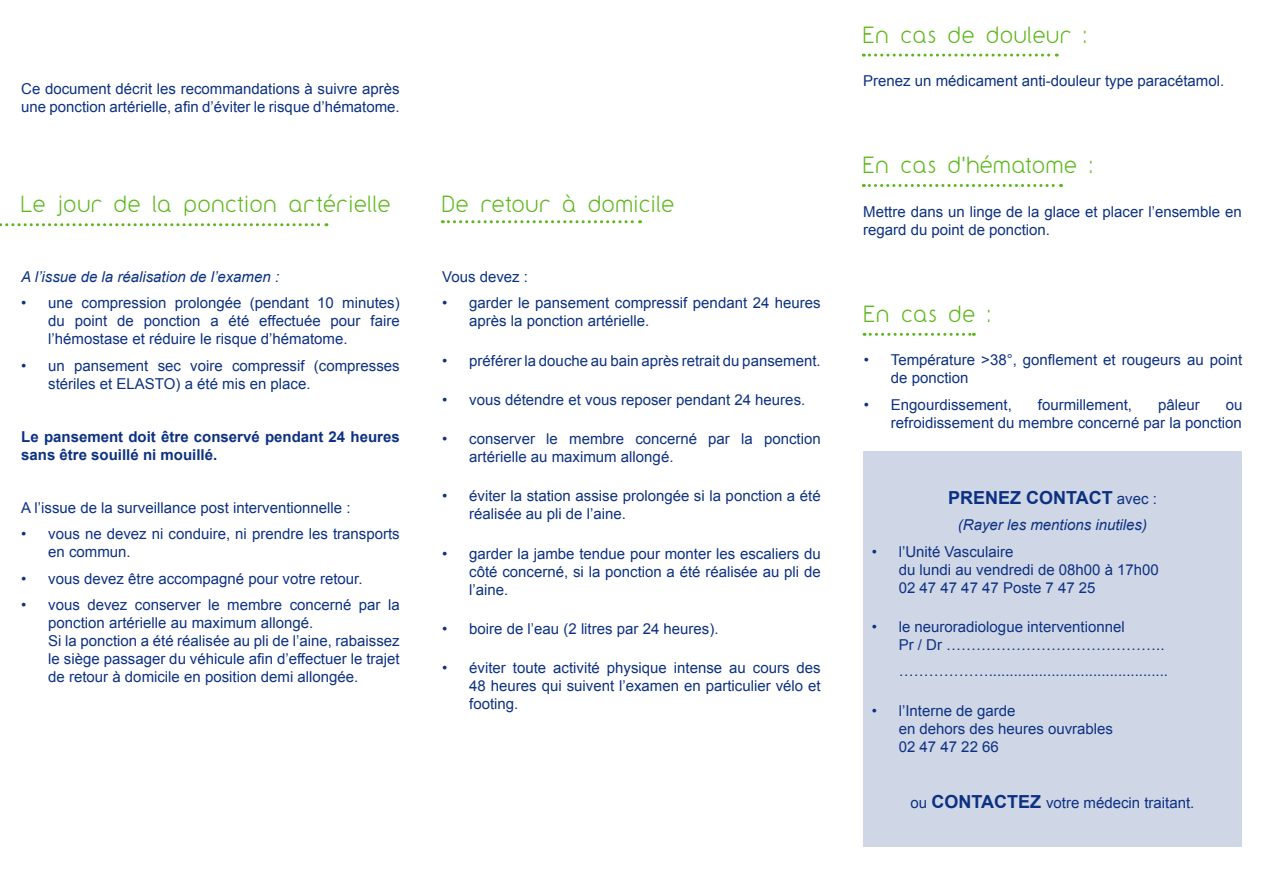
<style>
.page{position:relative;width:1263px;height:893px;background:#fff}
.page>*{position:absolute;margin:0;border:0;box-sizing:border-box;transform-origin:0 0}
.t1{font:19.5px "Y2 K Neophyte";letter-spacing:.08em;color:#5bb718}
.t2{font:700 18px "Arial";color:#0d3182}
.t3{font:15px/18px "Arial";color:#0d3182}
.t4{font:700 15px/18px "Arial";color:#0d3182}
.t5{font:italic 15px "Arial";color:#0d3182}
.s1{font-weight:400;font-size:15px}
.s2{font-weight:700;font-size:18px}
</style>
<div class="page">
<div style="left:863px;top:452px;width:379px;height:395px;background:#cfd6e6"></div>
<svg style="left:0;top:223px;width:327px;height:3px"></svg>
<svg style="left:863px;top:54px;width:194px;height:3px"></svg>
<svg style="left:863px;top:184px;width:198px;height:3px"></svg>
<svg style="left:864px;top:333px;width:110px;height:3px"></svg>
<svg style="left:442px;top:220px;width:198px;height:3px"></svg>
<p class="t3" style="left:21px;top:80px;width:380px">Ce document décrit les recommandations à suivre après une ponction artérielle, afin d’éviter le risque d’hématome.</p>
<p class="t1" style="left:21px;top:190px;width:370px">Le jour de la ponction artérielle</p>
<p class="t5" style="left:21px;top:267px;width:259px">A l’issue de la réalisation de l’examen :</p>
<p class="t3" style="left:48px;top:294px;width:353px;text-align:justify;text-indent:-27px">• une compression prolongée (pendant 10 minutes) du point de ponction a été effectuée pour faire l’hémostase et réduire le risque d’hématome.</p>
<p class="t3" style="left:48px;top:357px;width:353px;text-indent:-27px">• un pansement sec voire compressif (compresses stériles et ELASTO) a été mis en place.</p>
<p class="t4" style="left:21px;top:428px;width:380px">Le pansement doit être conservé pendant 24 heures sans être souillé ni mouillé.</p>
<p class="t3" style="left:21px;top:499px;width:331px">A l’issue de la surveillance post interventionnelle :</p>
<p class="t3" style="left:48px;top:525px;width:353px;text-indent:-27px">• vous ne devez ni conduire, ni prendre les transports en commun.</p>
<p class="t3" style="left:21px;top:570px;width:343px">• vous devez être accompagné pour votre retour.</p>
<p class="t3" style="left:48px;top:596px;width:353px;text-indent:-27px">• vous devez conserver le membre concerné par la ponction artérielle au maximum allongé.</p>
<p class="t3" style="left:48px;top:632px;width:353px;text-align:justify">Si la ponction a été réalisée au pli de l’aine, rabaissez le siège passager du véhicule afin d’effectuer le trajet de retour à domicile en position demi allongée.</p>
<p class="t1" style="left:442px;top:190px;width:233px">De retour à domicile</p>
<p class="t3" style="left:442px;top:268px;width:87px">Vous devez :</p>
<p class="t3" style="left:469px;top:294px;width:353px;text-indent:-27px">• garder le pansement compressif pendant 24 heures après la ponction artérielle.</p>
<p class="t3" style="left:442px;top:351px;width:380px">• préférer la douche au bain après retrait du pansement.</p>
<p class="t3" style="left:442px;top:391px;width:365px">• vous détendre et vous reposer pendant 24 heures.</p>
<p class="t3" style="left:469px;top:430px;width:353px;text-indent:-27px">• conserver le membre concerné par la ponction artérielle au maximum allongé.</p>
<p class="t3" style="left:469px;top:487px;width:353px;text-indent:-27px">• éviter la station assise prolongée si la ponction a été réalisée au pli de l’aine.</p>
<p class="t3" style="left:469px;top:544px;width:353px;text-align:justify;text-indent:-27px">• garder la jambe tendue pour monter les escaliers du côté concerné, si la ponction a été réalisée au pli de l’aine.</p>
<p class="t3" style="left:442px;top:620px;width:278px">• boire de l’eau (2 litres par 24 heures).</p>
<p class="t3" style="left:469px;top:659px;width:353px;text-align:justify;text-indent:-27px">• éviter toute activité physique intense au cours des 48 heures qui suivent l’examen en particulier vélo et footing.</p>
<p class="t1" style="left:863px;top:21px;width:224px">En cas de douleur :</p>
<p class="t3" style="left:863px;top:72px;width:362px">Prenez un médicament anti-douleur type paracétamol.</p>
<p class="t1" style="left:863px;top:152px;width:230px">En cas d'hématome :</p>
<p class="t3" style="left:863px;top:203px;width:380px">Mettre dans un linge de la glace et placer l’ensemble en regard du point de ponction.</p>
<p class="t1" style="left:864px;top:300px;width:127px">En cas de :</p>
<p class="t3" style="left:891px;top:351px;width:353px;text-indent:-27px">• Température &gt;38°, gonflement et rougeurs au point de ponction</p>
<p class="t3" style="left:864px;top:396px;width:149px">• Engourdissement,</p>
<p class="t3" style="left:1038px;top:396px;width:96px">fourmillement,</p>
<p class="t3" style="left:1158px;top:396px;width:43px">pâleur</p>
<p class="t3" style="left:891px;top:396px;width:353px;text-align:right">ou<br>refroidissement du membre concerné par la ponction</p>
<p class="t2" style="left:948px;top:485px;width:210px">PRENEZ CONTACT <span class="s1">avec :</span></p>
<p class="t5" style="left:958px;top:515px;width:191px">(Rayer les mentions inutiles)</p>
<p class="t3" style="left:872px;top:542px;width:143px">• l’Unité Vasculaire</p>
<p class="t3" style="left:899px;top:560px;width:262px">du lundi au vendredi de 08h00 à 17h00</p>
<p class="t3" style="left:899px;top:578px;width:198px">02 47 47 47 47 Poste 7 47 25</p>
<p class="t3" style="left:872px;top:618px;width:254px">• le neuroradiologue interventionnel</p>
<p class="t3" style="left:899px;top:636px;width:267px">Pr / Dr ……………………………………..</p>
<p class="t3" style="left:899px;top:662px;width:271px">………………...........................................</p>
<p class="t3" style="left:872px;top:701px;width:145px">• l’Interne de garde</p>
<p class="t3" style="left:899px;top:719px;width:216px">en dehors des heures ouvrables</p>
<p class="t3" style="left:899px;top:737px;width:102px">02 47 47 22 66</p>
<p class="t3" style="left:910px;top:794px;width:285px">ou <span class="s2">CONTACTEZ</span> votre médecin traitant.</p>
</div>
